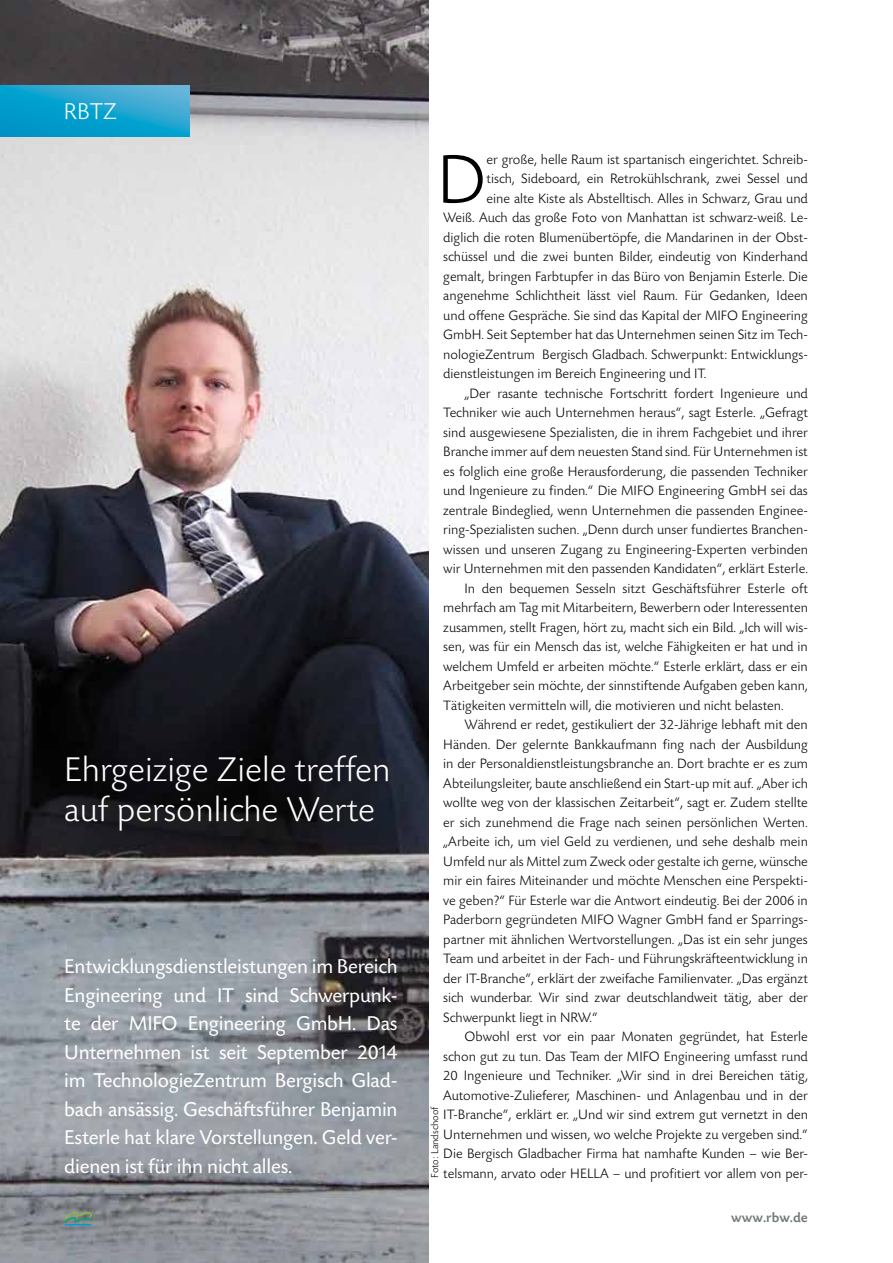
<style>
.page{position:relative;width:893px;height:1263px;background:#fff}
.page>*{position:absolute;margin:0;border:0;box-sizing:border-box;transform-origin:0 0}
.t1{font:300 72.6px "Today SB";color:#000}
.t2{font:300 36px/40.5px "Today SB";color:#fff}
.t3{font:300 24px "Today SB";color:#fff}
.t4{font:21px/28.5px "Today SB";letter-spacing:-.01em;color:#fff;text-align:justify}
.t5{font:300 14.25px "Today SB";color:#000}
.t6{font:500 14.25px "Today SB";color:#717879}
.t7{font:300 10.5px "Today SB";color:#000}
</style>
<div class="page">
<img style="left:0;top:0;width:428px;height:1263px">
<svg style="left:64px;top:1212px;width:28px;height:13px"></svg>
<svg style="left:0;top:85px;width:189px;height:51px;background:#1ba3cf"></svg>
<h3 class="t3" style="left:64px;top:99px;width:55px">RBTZ</h3>
<h2 class="t2" style="left:64px;top:750px;width:328px">Ehrgeizige Ziele treffen auf persönliche Werte</h2>
<p class="t4" style="left:64px;top:953px;width:335px">Entwicklungsdienstleistungen im Bereich Engineering und IT sind Schwerpunk&shy;te der MIFO Engineering GmbH. Das Unternehmen ist seit September 2014 im TechnologieZentrum Bergisch Glad&shy;bach ansässig. Geschäftsführer Benjamin Esterle hat klare Vorstellungen. Geld ver&shy;dienen ist für ihn nicht alles.</p>
<h1 class="t1" style="left:437px;top:141px;width:51px">D</h1>
<p class="t5" style="left:486px;top:152px;width:323px">er große, helle Raum ist spartanisch eingerichtet. Schreib-</p>
<p class="t5" style="left:486px;top:171px;width:323px">tisch, Sideboard, ein Retrokühlschrank, zwei Sessel und</p>
<p class="t5" style="left:486px;top:191px;width:323px">eine alte Kiste als Abstelltisch. Alles in Schwarz, Grau und</p>
<p class="t5" style="left:443px;top:210px;width:366px">Weiß. Auch das große Foto von Manhattan ist schwarz-weiß. Le-</p>
<p class="t5" style="left:443px;top:230px;width:366px">diglich die roten Blumenübertöpfe, die Mandarinen in der Obst-</p>
<p class="t5" style="left:443px;top:249px;width:366px">schüssel und die zwei bunten Bilder, eindeutig von Kinderhand</p>
<p class="t5" style="left:443px;top:269px;width:366px">gemalt, bringen Farbtupfer in das Büro von Benjamin Esterle. Die</p>
<p class="t5" style="left:443px;top:288px;width:366px">angenehme Schlichtheit lässt viel Raum. Für Gedanken, Ideen</p>
<p class="t5" style="left:443px;top:308px;width:366px">und offene Gespräche. Sie sind das Kapital der MIFO Engineering</p>
<p class="t5" style="left:443px;top:327px;width:366px">GmbH. Seit September hat das Unternehmen seinen Sitz im Tech-</p>
<p class="t5" style="left:443px;top:347px;width:366px">nologieZentrum Bergisch Gladbach. Schwerpunkt: Entwicklungs-</p>
<p class="t5" style="left:443px;top:366px;width:265px">dienstleistungen im Bereich Engineering und IT.</p>
<p class="t5" style="left:465px;top:386px;width:345px">„Der rasante technische Fortschritt fordert Ingenieure und</p>
<p class="t5" style="left:443px;top:405px;width:366px">Techniker wie auch Unternehmen heraus“, sagt Esterle. „Gefragt</p>
<p class="t5" style="left:443px;top:425px;width:366px">sind ausgewiesene Spezialisten, die in ihrem Fachgebiet und ihrer</p>
<p class="t5" style="left:443px;top:444px;width:366px">Branche immer auf dem neuesten Stand sind. Für Unternehmen ist</p>
<p class="t5" style="left:443px;top:464px;width:366px">es folglich eine große Herausforderung, die passenden Techniker</p>
<p class="t5" style="left:443px;top:483px;width:366px">und Ingenieure zu finden.“ Die MIFO Engineering GmbH sei das</p>
<p class="t5" style="left:443px;top:503px;width:366px">zentrale Bindeglied, wenn Unternehmen die passenden Enginee-</p>
<p class="t5" style="left:443px;top:522px;width:366px">ring-Spezialisten suchen. „Denn durch unser fundiertes Branchen-</p>
<p class="t5" style="left:443px;top:542px;width:366px">wissen und unseren Zugang zu Engineering-Experten verbinden</p>
<p class="t5" style="left:443px;top:561px;width:366px">wir Unternehmen mit den passenden Kandidaten“, erklärt Esterle.</p>
<p class="t5" style="left:465px;top:581px;width:345px">In den bequemen Sesseln sitzt Geschäftsführer Esterle oft</p>
<p class="t5" style="left:443px;top:600px;width:366px">mehrfach am Tag mit Mitarbeitern, Bewerbern oder Interessenten</p>
<p class="t5" style="left:443px;top:620px;width:366px">zusammen, stellt Fragen, hört zu, macht sich ein Bild. „Ich will wis-</p>
<p class="t5" style="left:443px;top:639px;width:366px">sen, was für ein Mensch das ist, welche Fähigkeiten er hat und in</p>
<p class="t5" style="left:443px;top:659px;width:366px">welchem Umfeld er arbeiten möchte.“ Esterle erklärt, dass er ein</p>
<p class="t5" style="left:443px;top:678px;width:366px">Arbeitgeber sein möchte, der sinnstiftende Aufgaben geben kann,</p>
<p class="t5" style="left:443px;top:698px;width:342px">Tätigkeiten vermitteln will, die motivieren und nicht belasten.</p>
<p class="t5" style="left:465px;top:717px;width:345px">Während er redet, gestikuliert der 32-Jährige lebhaft mit den</p>
<p class="t5" style="left:443px;top:737px;width:366px">Händen. Der gelernte Bankkaufmann fing nach der Ausbildung</p>
<p class="t5" style="left:443px;top:756px;width:366px">in der Personaldienstleistungsbranche an. Dort brachte er es zum</p>
<p class="t5" style="left:443px;top:776px;width:366px">Abteilungsleiter, baute anschließend ein Start-up mit auf. „Aber ich</p>
<p class="t5" style="left:443px;top:795px;width:366px">wollte weg von der klassischen Zeitarbeit“, sagt er. Zudem stellte</p>
<p class="t5" style="left:443px;top:815px;width:366px">er sich zunehmend die Frage nach seinen persönlichen Werten.</p>
<p class="t5" style="left:443px;top:834px;width:366px">„Arbeite ich, um viel Geld zu verdienen, und sehe deshalb mein</p>
<p class="t5" style="left:443px;top:854px;width:366px">Umfeld nur als Mittel zum Zweck oder gestalte ich gerne, wünsche</p>
<p class="t5" style="left:443px;top:873px;width:366px">mir ein faires Miteinander und möchte Menschen eine Perspekti-</p>
<p class="t5" style="left:443px;top:893px;width:366px">ve geben?“ Für Esterle war die Antwort eindeutig. Bei der 2006 in</p>
<p class="t5" style="left:443px;top:912px;width:366px">Paderborn gegründeten MIFO Wagner GmbH fand er Sparrings-</p>
<p class="t5" style="left:443px;top:932px;width:366px">partner mit ähnlichen Wertvorstellungen. „Das ist ein sehr junges</p>
<p class="t5" style="left:443px;top:951px;width:366px">Team und arbeitet in der Fach- und Führungskräfteentwicklung in</p>
<p class="t5" style="left:443px;top:970px;width:366px">der IT-Branche“, erklärt der zweifache Familienvater. „Das ergänzt</p>
<p class="t5" style="left:443px;top:990px;width:366px">sich wunderbar. Wir sind zwar deutschlandweit tätig, aber der</p>
<p class="t5" style="left:443px;top:1009px;width:156px">Schwerpunkt liegt in NRW.“</p>
<p class="t5" style="left:465px;top:1029px;width:345px">Obwohl erst vor ein paar Monaten gegründet, hat Esterle</p>
<p class="t5" style="left:443px;top:1048px;width:366px">schon gut zu tun. Das Team der MIFO Engineering umfasst rund</p>
<p class="t5" style="left:443px;top:1068px;width:366px">20 Ingenieure und Techniker. „Wir sind in drei Bereichen tätig,</p>
<p class="t5" style="left:443px;top:1087px;width:366px">Automotive-Zulieferer, Maschinen- und Anlagenbau und in der</p>
<p class="t5" style="left:443px;top:1107px;width:366px">IT-Branche“, erklärt er. „Und wir sind extrem gut vernetzt in den</p>
<p class="t5" style="left:443px;top:1126px;width:366px">Unternehmen und wissen, wo welche Projekte zu vergeben sind.“</p>
<p class="t5" style="left:443px;top:1146px;width:366px">Die Bergisch Gladbacher Firma hat namhafte Kunden – wie Ber-</p>
<p class="t7" style="left:429px;top:1178px;width:73px;rotate:-90deg">Foto: Landschoof</p>
<p class="t5" style="left:443px;top:1165px;width:366px">telsmann, arvato oder HELLA – und profitiert vor allem von per-</p>
<p class="t6" style="left:731px;top:1210px;width:78px">www.rbw.de</p>
</div>
